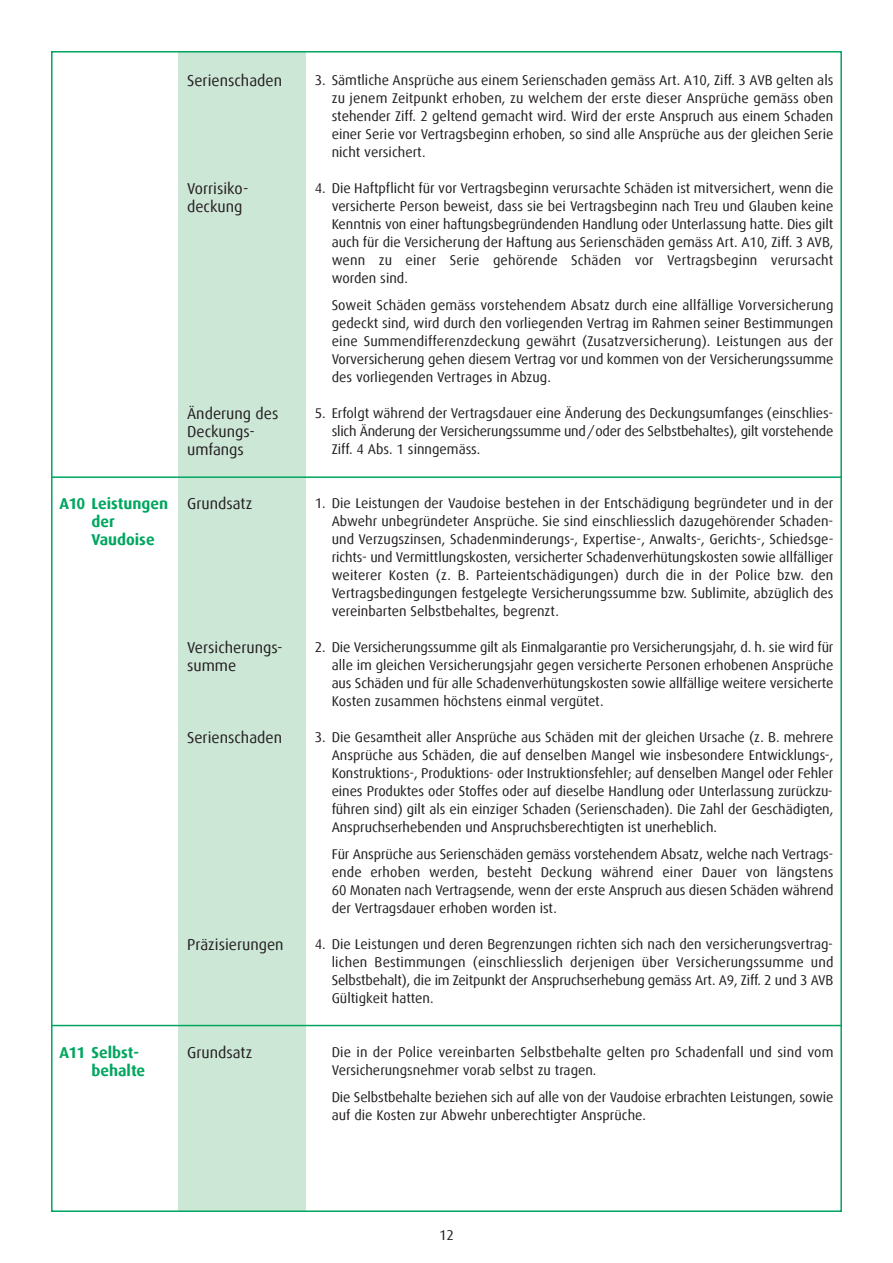
<style>
.page{position:relative;width:893px;height:1263px;background:#fff}
.page>*{position:absolute;margin:0;border:0;box-sizing:border-box;transform-origin:0 0}
.t1{font:15.75px/18px "Dax";color:#231f20}
.t2{font:700 15.75px/18px "Dax";color:#00a65f}
.t3{font:14.1px/18px "Dax";color:#231f20;text-align:justify}
</style>
<div class="page">
<div style="left:179px;top:51px;width:127px;height:1161px;background:#cde7d7"></div>
<hr style="left:51px;top:476px;width:791px;height:2px;background:#00a65f">
<hr style="left:51px;top:1025px;width:791px;height:1px;background:#00a65f">
<p class="t1" style="left:187px;top:71px;width:97px">Serienschaden</p>
<p class="t1" style="left:187px;top:179px;width:63px">Vorrisiko&shy;deckung</p>
<p class="t2" style="left:91px;top:494px;width:78px;text-indent:-32px">A10 Leistungen der<br>Vaudoise</p>
<p class="t1" style="left:187px;top:404px;width:93px">Änderung des<br>Deckungs&shy;umfangs</p>
<p class="t1" style="left:187px;top:494px;width:67px">Grundsatz</p>
<p class="t1" style="left:187px;top:638px;width:97px">Versicherungs&shy;summe</p>
<p class="t1" style="left:187px;top:728px;width:97px">Serienschaden</p>
<p class="t2" style="left:91px;top:1043px;width:55px;text-indent:-32px">A11 Selbst&shy;behalte</p>
<p class="t1" style="left:187px;top:935px;width:98px">Präzisierungen</p>
<p class="t1" style="left:187px;top:1043px;width:67px">Grundsatz</p>
<p class="t3" style="left:332px;top:71px;width:503px;text-indent:-17px">3. Sämtliche Ansprüche aus einem Serienschaden gemäss Art. A10, Ziff. 3 AVB gelten als zu jenem Zeitpunkt erhoben, zu welchem der erste dieser Ansprüche gemäss oben stehender Ziff. 2 geltend gemacht wird. Wird der erste Anspruch aus einem Schaden einer Serie vor Vertragsbeginn erhoben, so sind alle Ansprüche aus der gleichen Serie nicht versichert.</p>
<p class="t3" style="left:332px;top:179px;width:503px;text-indent:-17px">4. Die Haftpflicht für vor Vertragsbeginn verursachte Schäden ist mitversichert, wenn die versicherte Person beweist, dass sie bei Vertragsbeginn nach Treu und Glauben keine Kenntnis von einer haftungsbegründenden Handlung oder Unterlassung hatte. Dies gilt auch für die Versicherung der Haftung aus Serienschäden gemäss Art. A10, Ziff. 3 AVB, wenn zu einer Serie gehörende Schäden vor Vertragsbeginn verursacht worden sind.</p>
<p class="t3" style="left:332px;top:296px;width:503px">Soweit Schäden gemäss vorstehendem Absatz durch eine allfällige Vorversicherung gedeckt sind, wird durch den vorliegenden Vertrag im Rahmen seiner Bestimmungen eine Summendifferenzdeckung gewährt (Zusatzversicherung). Leistungen aus der Vorversicherung gehen diesem Vertrag vor und kommen von der Versicherungssumme des vorliegenden Vertrages in Abzug.</p>
<p class="t3" style="left:332px;top:404px;width:503px;text-indent:-17px">5. Erfolgt während der Vertragsdauer eine Änderung des Deckungsumfanges (einschlies&shy;slich Änderung der Versicherungssumme und/oder des Selbstbehaltes), gilt vorstehende Ziff. 4 Abs. 1 sinngemäss.</p>
<p class="t3" style="left:332px;top:494px;width:503px;text-indent:-17px">1. Die Leistungen der Vaudoise bestehen in der Entschädigung begründeter und in der Abwehr unbegründeter Ansprüche. Sie sind einschliesslich dazugehörender Schaden&shy;und Verzugszinsen, Schadenminderungs-, Expertise-, Anwalts-, Gerichts-, Schiedsge&shy;richts- und Vermittlungskosten, versicherter Schadenverhütungskosten sowie allfälliger weiterer Kosten (z. B. Parteientschädigungen) durch die in der Police bzw. den Vertragsbedingungen festgelegte Versicherungssumme bzw. Sublimite, abzüglich des vereinbarten Selbstbehaltes, begrenzt.</p>
<p class="t3" style="left:332px;top:638px;width:503px;text-indent:-17px">2. Die Versicherungssumme gilt als Einmalgarantie pro Versicherungsjahr, d. h. sie wird für alle im gleichen Versicherungsjahr gegen versicherte Personen erhobenen Ansprüche aus Schäden und für alle Schadenverhütungskosten sowie allfällige weitere versicherte Kosten zusammen höchstens einmal vergütet.</p>
<p class="t3" style="left:332px;top:728px;width:503px;text-indent:-17px">3. Die Gesamtheit aller Ansprüche aus Schäden mit der gleichen Ursache (z. B. mehrere Ansprüche aus Schäden, die auf denselben Mangel wie insbesondere Entwicklungs-, Konstruktions-, Produktions- oder Instruktionsfehler; auf denselben Mangel oder Fehler eines Produktes oder Stoffes oder auf dieselbe Handlung oder Unterlassung zurückzu&shy;führen sind) gilt als ein einziger Schaden (Serienschaden). Die Zahl der Geschädigten, Anspruchserhebenden und Anspruchsberechtigten ist unerheblich.</p>
<p class="t3" style="left:332px;top:845px;width:503px">Für Ansprüche aus Serienschäden gemäss vorstehendem Absatz, welche nach Vertrags&shy;ende erhoben werden, besteht Deckung während einer Dauer von längstens 60 Monaten nach Vertragsende, wenn der erste Anspruch aus diesen Schäden während der Vertragsdauer erhoben worden ist.</p>
<p class="t3" style="left:332px;top:935px;width:503px;text-indent:-17px">4. Die Leistungen und deren Begrenzungen richten sich nach den versicherungsvertrag&shy;lichen Bestimmungen (einschliesslich derjenigen über Versicherungssumme und Selbstbehalt), die im Zeitpunkt der Anspruchserhebung gemäss Art. A9, Ziff. 2 und 3 AVB Gültigkeit hatten.</p>
<p class="t3" style="left:332px;top:1043px;width:503px">Die in der Police vereinbarten Selbstbehalte gelten pro Schadenfall und sind vom<br>Versicherungsnehmer vorab selbst zu tragen.</p>
<p class="t3" style="left:332px;top:1088px;width:503px">Die Selbstbehalte beziehen sich auf alle von der Vaudoise erbrachten Leistungen, sowie auf die Kosten zur Abwehr unberechtigter Ansprüche.</p>
<p class="t3" style="left:439px;top:1226px;width:16px">12</p>
</div>
